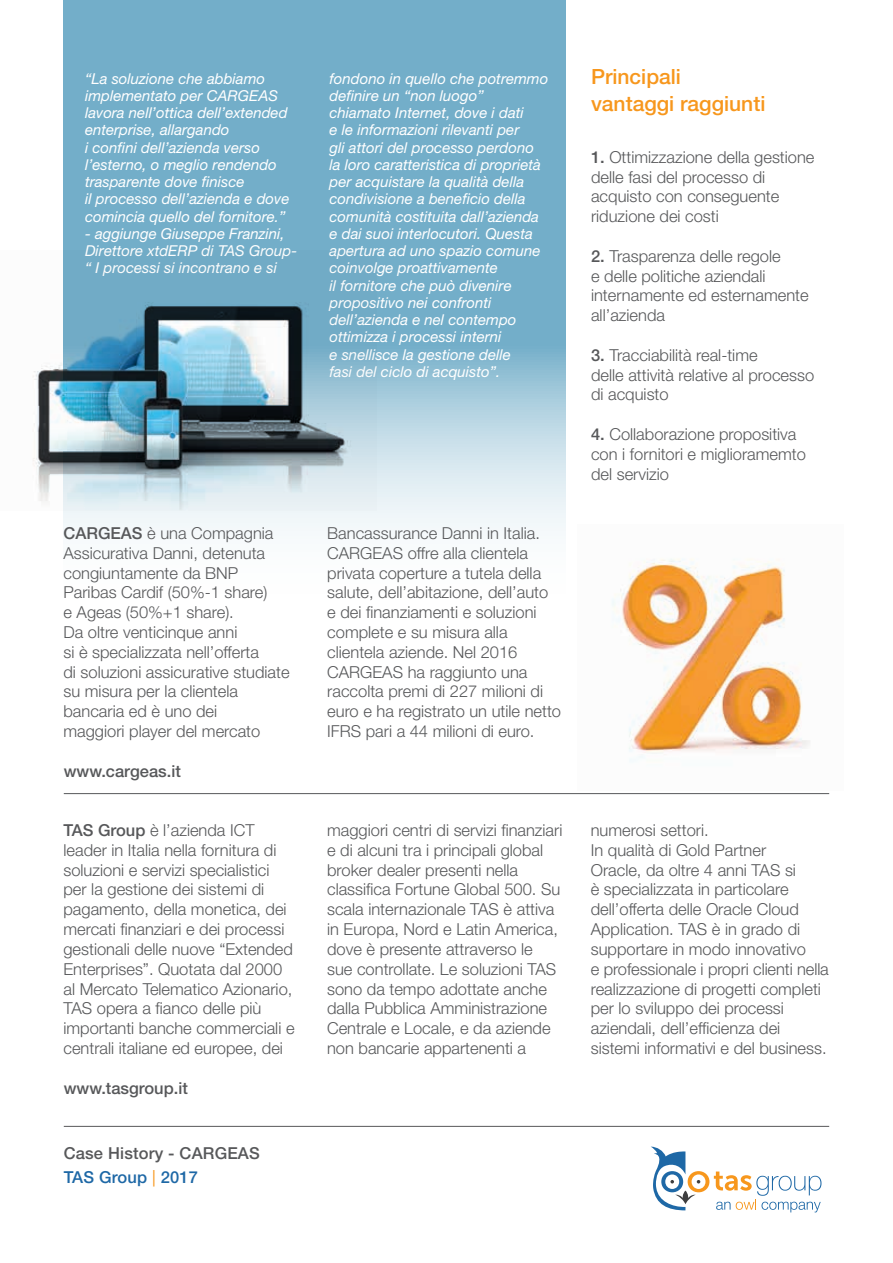
<style>
.page{position:relative;width:893px;height:1263px;background:#fff}
.page>*{position:absolute;margin:0;border:0;box-sizing:border-box;transform-origin:0 0}
.t1{font:500 21px/27px "Helvetica Neue LT Std";color:#f7971d}
.t2{font:300 16.5px/19.8px "Helvetica Neue LT Std";color:#57585a}
.t3{font:500 16.5px/23.7px "Helvetica Neue LT Std";letter-spacing:.01em;color:#57585a}
.t4{font:italic 15px/17.2px "Helvetica Neue LT Std";color:#fff}
.s1{font-weight:500}
.s2{color:#1e68a6}
.s3{font-weight:400;color:#f7971d}
</style>
<div class="page">
<img style="left:612px;top:558px;width:198px;height:203px">
<svg style="left:63px;top:0;width:502px;height:531px;background:#85b8d0"></svg>
<img style="left:33px;top:251px;width:344px;height:260px">
<hr style="left:64px;top:1126px;width:765px;height:1px;background:#57585a">
<svg style="left:651px;top:1146px;width:170px;height:66px"></svg>
<hr style="left:64px;top:793px;width:765px;height:1px;background:#57585a">
<p class="t4" style="left:85px;top:69px;width:206px">“La soluzione che abbiamo implementato per CARGEAS lavora nell’ottica dell’extended enterprise, allargando<br>i confini dell’azienda verso l’esterno, o meglio rendendo trasparente dove finisce<br>il processo dell’azienda e dove comincia quello del fornitore.”</p>
<p class="t4" style="left:85px;top:225px;width:214px">- aggiunge Giuseppe Franzini,<br>Direttore xtdERP di TAS Group-“ I processi si incontrano e si</p>
<p class="t4" style="left:330px;top:69px;width:220px">fondono in quello che potremmo definire un “non luogo” chiamato Internet, dove i dati<br>e le informazioni rilevanti per<br>gli attori del processo perdono la loro caratteristica di proprietà per acquistare la qualità della condivisione a beneficio della comunità costituita dall’azienda e dai suoi interlocutori. Questa apertura ad uno spazio comune coinvolge proattivamente<br>il fornitore che può divenire propositivo nei confronti dell’azienda e nel contempo ottimizza i processi interni<br>e snellisce la gestione delle<br>fasi del ciclo di acquisto”.</p>
<p class="t2" style="left:63px;top:523px;width:228px"><span class="s1">CARGEAS</span> è una Compagnia<br>Assicurativa Danni, detenuta congiuntamente da BNP<br>Paribas Cardif (50%-1 share)<br>e Ageas (50%+1 share).<br>Da oltre venticinque anni<br>si è specializzata nell’offerta<br>di soluzioni assicurative studiate su misura per la clientela bancaria ed è uno dei<br>maggiori player del mercato</p>
<p class="t2" style="left:327px;top:523px;width:235px">Bancassurance Danni in Italia.<br>CARGEAS offre alla clientela privata coperture a tutela della salute, dell’abitazione, dell’auto<br>e dei finanziamenti e soluzioni complete e su misura alla clientela aziende. Nel 2016<br>CARGEAS ha raggiunto una raccolta premi di 227 milioni di euro e ha registrato un utile netto<br>IFRS pari a 44 milioni di euro.</p>
<p class="t3" style="left:64px;top:759px;width:119px">www.cargeas.it</p>
<p class="t1" style="left:591px;top:62px;width:176px">Principali vantaggi raggiunti</p>
<p class="t2" style="left:591px;top:147px;width:225px"><span class="s1">1.</span> Ottimizzazione della gestione delle fasi del processo di acquisto con conseguente riduzione dei costi</p>
<p class="t2" style="left:591px;top:246px;width:219px"><span class="s1">2.</span> Trasparenza delle regole<br>e delle politiche aziendali internamente ed esternamente all’azienda</p>
<p class="t2" style="left:591px;top:345px;width:225px"><span class="s1">3.</span> Tracciabilità real-time<br>delle attività relative al processo di acquisto</p>
<p class="t2" style="left:591px;top:424px;width:216px"><span class="s1">4.</span> Collaborazione propositiva con i fornitori e miglioramemto del servizio</p>
<p class="t2" style="left:63px;top:820px;width:233px"><span class="s1">TAS Group</span> è l’azienda ICT leader in Italia nella fornitura di soluzioni e servizi specialistici per la gestione dei sistemi di pagamento, della monetica, dei mercati finanziari e dei processi gestionali delle nuove “Extended<br>Enterprises”. Quotata dal 2000 al Mercato Telematico Azionario,<br>TAS opera a fianco delle più importanti banche commerciali e centrali italiane ed europee, dei</p>
<p class="t2" style="left:327px;top:820px;width:237px">maggiori centri di servizi finanziari e di alcuni tra i principali global broker dealer presenti nella classifica Fortune Global 500. Su scala internazionale TAS è attiva in Europa, Nord e Latin America, dove è presente attraverso le<br>sue controllate. Le soluzioni TAS sono da tempo adottate anche dalla Pubblica Amministrazione<br>Centrale e Locale, e da aziende non bancarie appartenenti a</p>
<p class="t2" style="left:591px;top:820px;width:240px">numerosi settori.<br>In qualità di Gold Partner<br>Oracle, da oltre 4 anni TAS si<br>è specializzata in particolare dell’offerta delle Oracle Cloud<br>Application. TAS è in grado di supportare in modo innovativo<br>e professionale i propri clienti nella realizzazione di progetti completi per lo sviluppo dei processi aziendali, dell’efficienza dei sistemi informativi e del business.</p>
<p class="t3" style="left:64px;top:1075px;width:126px">www.tasgroup.it</p>
<p class="t3" style="left:64px;top:1141px;width:198px">Case History - CARGEAS<br><span class="s2">TAS Group</span> <span class="s3">|</span> <span class="s2">2017</span></p>
</div>
